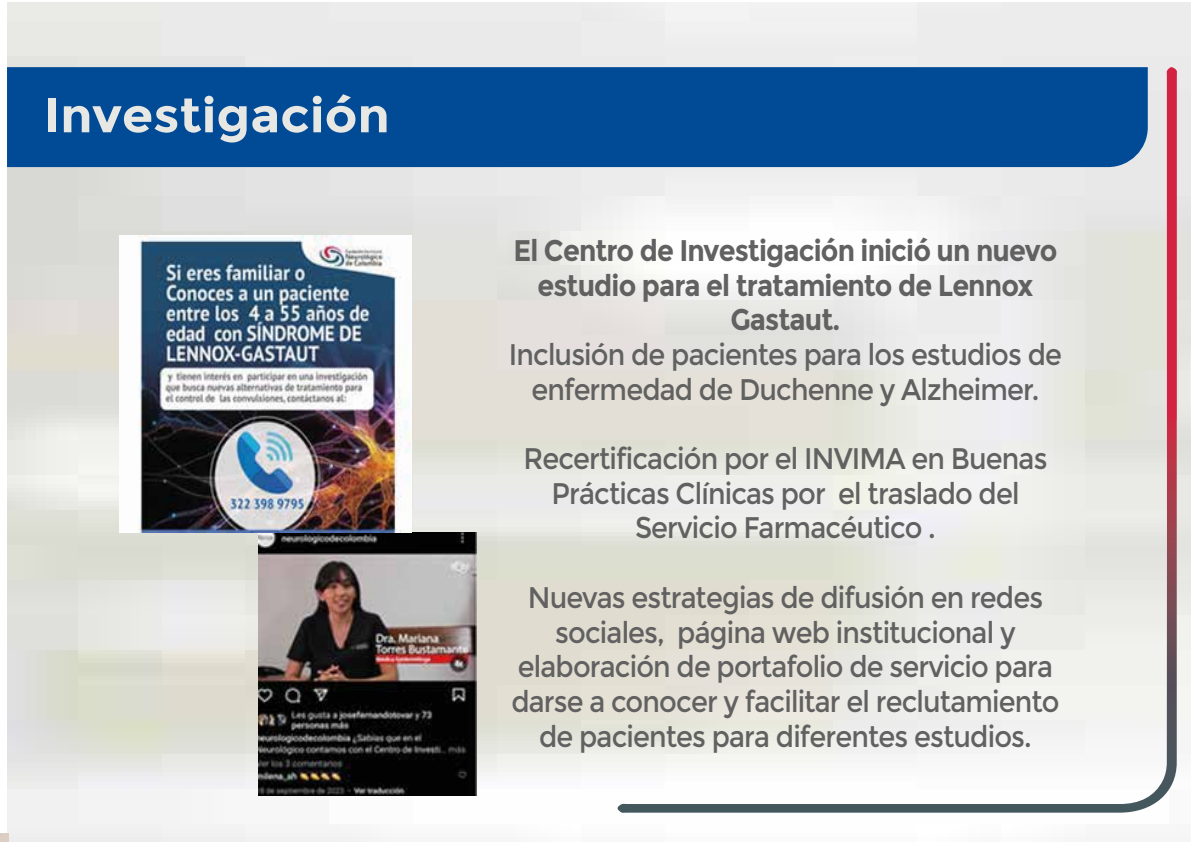
<style>
.page{position:relative;width:1191px;height:842px;background:#fff}
.page>*{position:absolute;margin:0;border:0;box-sizing:border-box;transform-origin:0 0}
.t1{font:700 48.3px "Montserrat";color:#e7e7e4;scale:1.05 1}
.t2{font:29.8px/34.7px "Montserrat";letter-spacing:-.03em;color:#616161;text-align:center;scale:.91 1}
.t3{font:700 29.8px/34.7px "Montserrat";letter-spacing:-.03em;color:#616161;text-align:center;scale:.91 1}
</style>
<div class="page">
<img style="left:7px;top:2px;width:1184px;height:840px">
<svg style="left:617px;top:67px;width:560px;height:746px"></svg>
<div style="left:7px;top:67px;width:1140px;height:100px;background:#004a96"></div>
<img style="left:259px;top:532px;width:217px;height:263px">
<img style="left:119px;top:236px;width:292px;height:296px">
<svg style="left:0;top:833px;width:9px;height:9px"></svg>
<h1 class="t1" style="left:44px;top:87px;width:331px">Investigación</h1>
<p class="t3" style="left:513px;top:233px;width:599px">El Centro de Investigación inició un nuevo estudio para el tratamiento de Lennox<br>Gastaut.</p>
<p class="t2" style="left:509px;top:338px;width:609px">Inclusión de pacientes para los estudios de enfermedad de Duchenne y Alzheimer.</p>
<p class="t2" style="left:523px;top:442px;width:577px">Recertificación por el INVIMA en Buenas<br>Prácticas Clínicas por el traslado del<br>Servicio Farmacéutico .</p>
<p class="t2" style="left:511px;top:580px;width:604px">Nuevas estrategias de difusión en redes sociales, página web institucional y elaboración de portafolio de servicio para darse a conocer y facilitar el reclutamiento de pacientes para diferentes estudios.</p>
</div>
